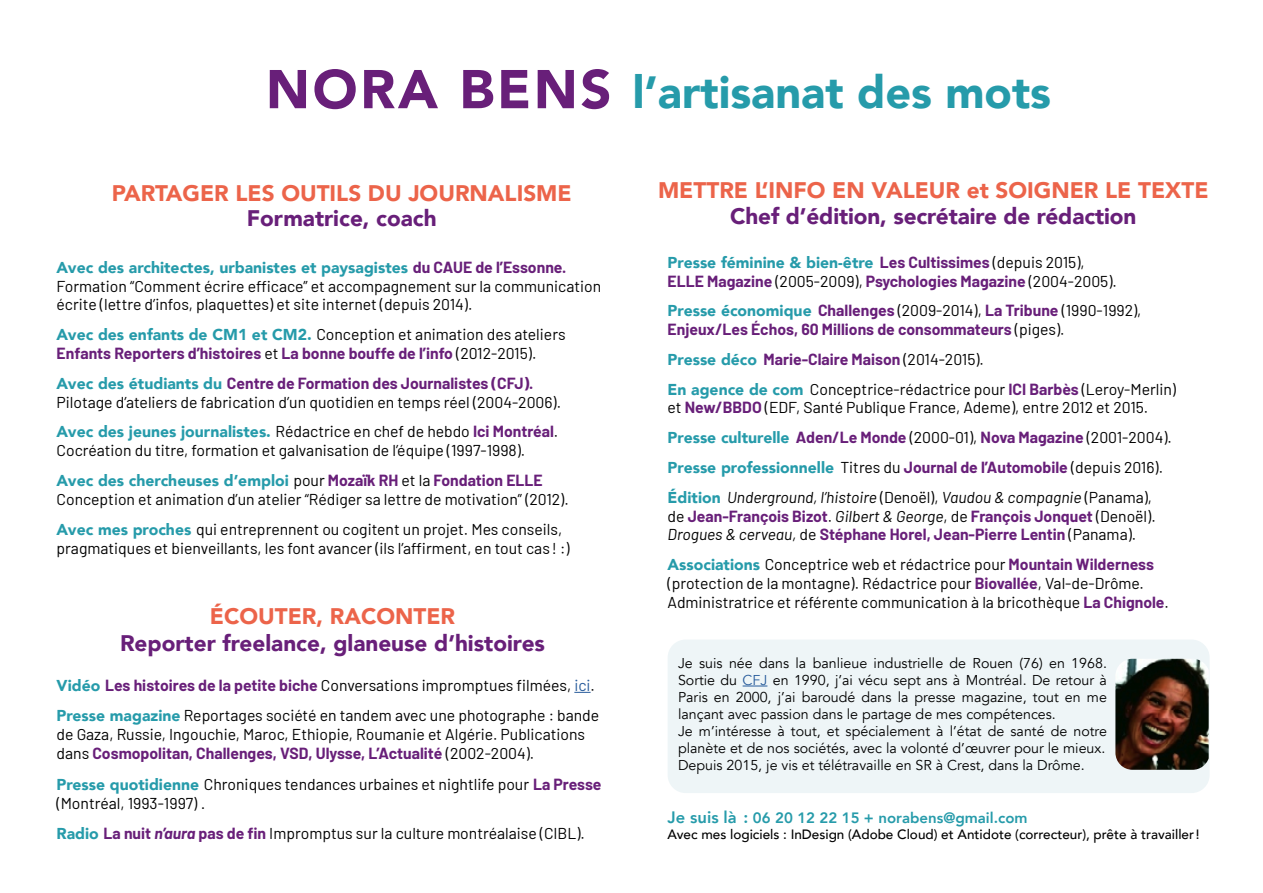
<style>
.page{position:relative;width:1263px;height:893px;background:#fff}
.page>*{position:absolute;margin:0;border:0;box-sizing:border-box;transform-origin:0 0}
.t1{font:900 45px "Avenir";color:#269baa}
.t2{font:900 22.5px "Avenir";color:#681f79}
.t3{font:900 22.5px "Avenir";color:#ec644a}
.t4{font:15.75px/18.9px "Barlow";color:#000}
.t5{font:700 15.75px/29.7px "Barlow";color:#681f79}
.t6{font:900 15.75px "Avenir";color:#269baa}
.t7{font:italic 15.75px/18.9px "Barlow";color:#000}
.t8{font:800 15px "Avenir";color:#269baa}
.t9{font:14.25px/17.1px "Avenir";color:#000}
.t10{font:500 13.5px "Avenir";color:#000}
.s1{font-size:54px;color:#681f79}
.s2{font-family:"Barlow";font-weight:700;color:#681f79}
.s3{font-family:"Avenir";font-weight:900;color:#269baa}
.s4{font-weight:400;color:#000}
.s5{font-weight:700;color:#681f79}
.s6{font-family:"Barlow";font-weight:400;color:#000}
.s7{color:#275b9b}
.s8{font-family:"Calibri"}
.s9{font-weight:700;font-style:italic;color:#681f79}
.s10{font-family:"Avenir";font-weight:900;font-style:normal;color:#269baa}
.s11{font-style:normal}
.s12{font-weight:700;font-style:normal;color:#681f79}
.s13{font-size:16.5px}
</style>
<div class="page">
<svg style="left:574px;top:692px;width:17px;height:1px"></svg>
<div style="left:668px;top:639px;width:541px;height:154px;background:#eef5f7;border-radius:18px"></div>
<img style="left:1115px;top:659px;width:94px;height:111px">
<svg style="left:743px;top:686px;width:24px;height:1px"></svg>
<h1 class="t1" style="left:266px;top:54px;width:787px"><span class="s1">NORA BENS</span> l’artisanat des mots</h1>
<h2 class="t3" style="left:112px;top:174px;width:461px">PARTAGER LES OUTILS DU JOURNALISME</h2>
<h2 class="t2" style="left:247px;top:199px;width:191px">Formatrice, coach</h2>
<p class="t6" style="left:57px;top:254px;width:511px">Avec des architectes, urbanistes et paysagistes <span class="s2">du CAUE de l’Essonne.</span></p>
<p class="t4" style="left:57px;top:275px;width:546px">Formation “Comment écrire efficace” et accompagnement sur la communication écrite (lettre d’infos, plaquettes) et site internet (depuis 2014).</p>
<p class="t5" style="left:57px;top:324px;width:510px;line-height:18.9px"><span class="s3">Avec des enfants de CM1 et CM2.</span> <span class="s4">Conception et animation des ateliers<br></span>Enfants Reporters d’histoires <span class="s4">et</span> La bonne bouffe de l’info <span class="s4">(2012-2015).</span></p>
<p class="t4" style="left:57px;top:372px;width:506px"><span class="s3">Avec des étudiants du</span> <span class="s5">Centre de Formation des Journalistes (CFJ).<br></span>Pilotage d’ateliers de fabrication d’un quotidien en temps réel (2004-2006).</p>
<p class="t6" style="left:57px;top:418px;width:503px">Avec des jeunes journalistes. <span class="s6">Rédactrice en chef de hebdo</span> <span class="s2">Ici Montréal</span><span class="s6">.</span></p>
<p class="t4" style="left:57px;top:440px;width:470px">Cocréation du titre, formation et galvanisation de l’équipe (1997-1998).</p>
<p class="t6" style="left:57px;top:467px;width:488px">Avec des chercheuses d’emploi <span class="s6">pour</span> <span class="s2">Mozaïk RH</span> <span class="s6">et la</span> <span class="s2">Fondation ELLE</span></p>
<p class="t4" style="left:57px;top:483px;width:514px;line-height:29.7px">Conception et animation d’un atelier “Rédiger sa lettre de motivation” (2012).<br><span class="s3">Avec mes proches</span> qui entreprennent ou cogitent un projet. Mes conseils,</p>
<p class="t4" style="left:57px;top:537px;width:514px">pragmatiques et bienveillants, les font avancer (ils l’affirment, en tout cas ! :)</p>
<h2 class="t3" style="left:210px;top:597px;width:247px">ÉCOUTER, RACONTER</h2>
<h2 class="t2" style="left:120px;top:624px;width:426px">Reporter freelance, glaneuse d’histoires</h2>
<p class="t4" style="left:57px;top:669px;width:544px;line-height:29.7px"><span class="s3">Vidéo</span> <span class="s5">Les histoires de la petite biche</span> Conversations impromptues filmées, <span class="s7">ici</span>.<br><span class="s3">Presse magazine</span> Reportages société en tandem avec une photographe : bande</p>
<p class="t4" style="left:57px;top:723px;width:530px">de Gaza, Russie, Ingouchie, Maroc, Ethiopie, Roumanie et Algérie. Publications dans <span class="s5">Cosmopolitan, Challenges, VSD, Ulysse, L’Actualité</span> (2002-2004).</p>
<p class="t4" style="left:57px;top:774px;width:546px"><span class="s3">Presse quotidienne</span> Chroniques tendances urbaines et nightlife pour <span class="s5">La Presse </span>(Montréal, 1993-1997) <span class="s8">.</span></p>
<p class="t4" style="left:57px;top:822px;width:530px"><span class="s3">Radio</span> <span class="s5">La nuit</span> <span class="s9">n’aura</span> <span class="s5">pas de fin</span> Impromptus sur la culture montréalaise (CIBL).</p>
<h2 class="t3" style="left:658px;top:171px;width:552px">METTRE L’INFO EN VALEUR et SOIGNER LE TEXTE</h2>
<h2 class="t2" style="left:730px;top:196px;width:408px">Chef d’édition, secrétaire de rédaction</h2>
<p class="t6" style="left:668px;top:249px;width:418px">Presse féminine &amp; bien-être <span class="s2">Les Cultissimes</span> <span class="s6">(depuis 2015),</span></p>
<p class="t5" style="left:668px;top:265px;width:475px">ELLE Magazine <span class="s4">(2005-2009),</span> Psychologies Magazine <span class="s4">(2004-2005).<br></span><span class="s3">Presse économique</span> Challenges <span class="s4">(2009-2014),</span> La Tribune <span class="s4">(1990-1992),</span></p>
<p class="t5" style="left:668px;top:313px;width:510px">Enjeux/Les Échos, 60 Millions de consommateurs <span class="s4">(piges).<br></span><span class="s3">Presse déco</span> Marie-Claire Maison <span class="s4">(2014-2015).<br></span><span class="s3">En agence de com</span> <span class="s4">Conceptrice-rédactrice pour</span> ICI Barbès <span class="s4">(Leroy-Merlin)</span></p>
<p class="t4" style="left:668px;top:392px;width:506px;line-height:29.7px">et <span class="s5">New/BBDO</span> (EDF, Santé Publique France, Ademe), entre 2012 et 2015.<br><span class="s3">Presse culturelle</span> <span class="s5">Aden/Le Monde</span> (2000-01), <span class="s5">Nova Magazine</span> (2001-2004).</p>
<p class="t6" style="left:668px;top:454px;width:497px">Presse professionnelle <span class="s6">Titres du</span> <span class="s2">Journal de l’Automobile</span> <span class="s6">(depuis 2016).</span></p>
<p class="t7" style="left:668px;top:486px;width:490px"><span class="s10">Édition</span> Underground, l’histoire <span class="s11">(Denoël),</span> Vaudou &amp; compagnie <span class="s11">(Panama), de</span> <span class="s12">Jean-François Bizot</span><span class="s11">.</span> Gilbert &amp; George<span class="s11">, de</span> <span class="s12">François Jonquet</span> <span class="s11">(Denoël).<br></span>Drogues &amp; cerveau, <span class="s11">de</span> <span class="s12">Stéphane Horel, Jean-Pierre Lentin</span> <span class="s11">(Panama).</span></p>
<p class="t4" style="left:668px;top:554px;width:503px"><span class="s3">Associations</span> Conceptrice web et rédactrice pour <span class="s5">Mountain Wilderness </span>(protection de la montagne). Rédactrice pour <span class="s5">Biovallée</span>, Val-de-Drôme.<br>Administratrice et référente communication à la bricothèque <span class="s5">La Chignole</span>.</p>
<p class="t9" style="left:678px;top:655px;width:430px">Je suis née dans la banlieue industrielle de Rouen (76) en 1968.<br>Sortie du <span class="s7">CFJ</span> en 1990, j’ai vécu sept ans à Montréal. De retour à Paris en 2000, j’ai baroudé dans la presse magazine, tout en me lançant avec passion dans le partage de mes compétences.<br>Je m’intéresse à tout, et spécialement à l’état de santé de notre planète et de nos sociétés, avec la volonté d’œuvrer pour le mieux.<br>Depuis 2015, je vis et télétravaille en SR à Crest, dans la Drôme.</p>
<p class="t8" style="left:668px;top:806px;width:361px"><span class="s13">Je suis là :</span> 06 20 12 22 15 + norabens@gmail.com</p>
<p class="t10" style="left:668px;top:822px;width:533px">Avec mes logiciels : InDesign (Adobe Cloud) et Antidote (correcteur), prête à travailler!</p>
</div>
